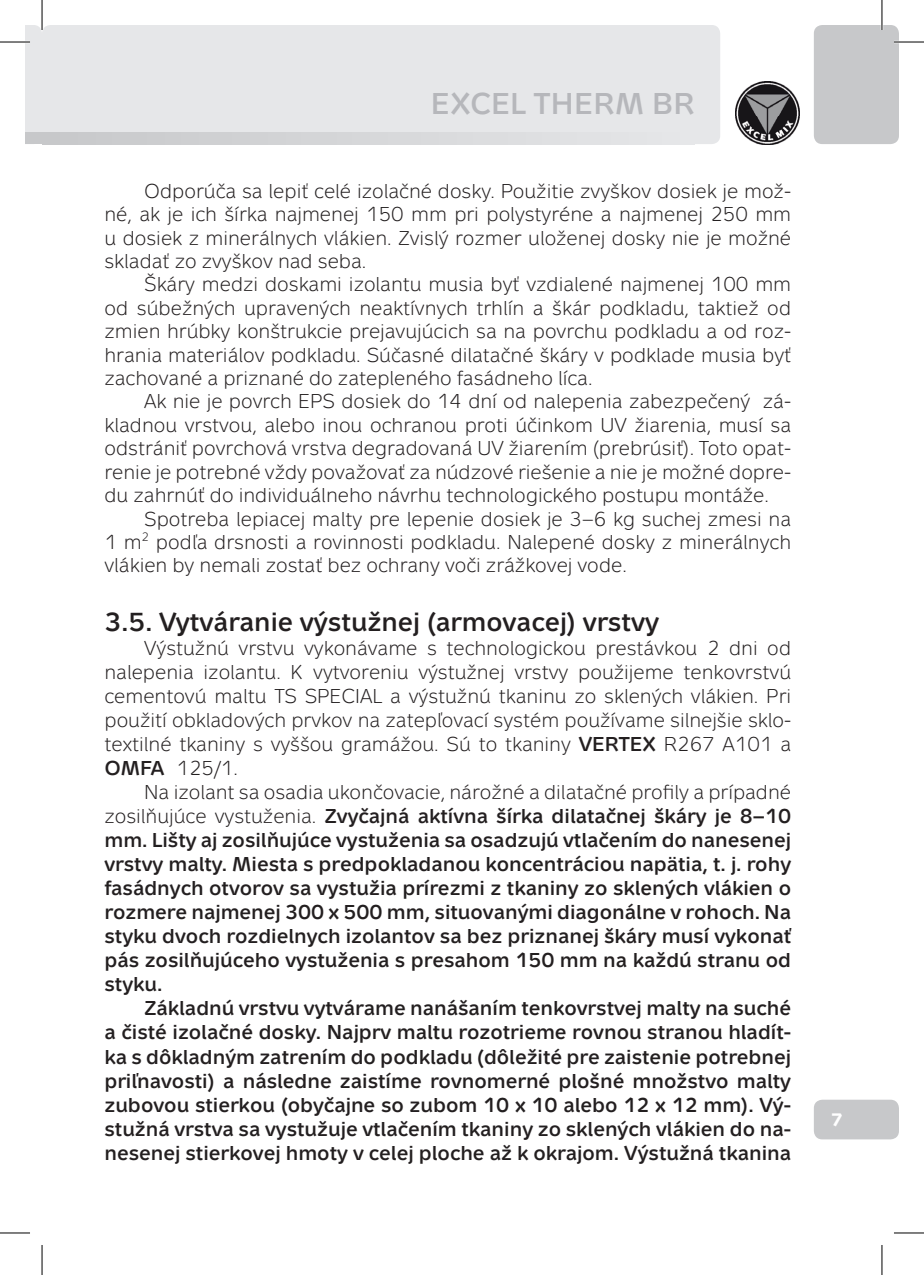
<style>
.page{position:relative;width:924px;height:1275px;background:#fff}
.page>*{position:absolute;margin:0;border:0;box-sizing:border-box;transform-origin:0 0}
.t1{font:700 30px "Metron Light Pro";letter-spacing:.01em;color:#b6b7bb}
.t2{font:700 26px "Metron Light Pro";color:#231f20}
.t3{font:20px/23.4px "Metron Light Pro";color:#231f20;text-align:justify}
.t4{font:700 20px/24px "Metron Light Pro";color:#231f20;text-align:justify}
.t5{font:700 18px "Metron Text Pro";color:#fff}
.s1{font-weight:700}
.s2{font-weight:400}
</style>
<div class="page">
<div style="left:25px;top:25px;width:17px;height:108px;background:#e6e7e9"></div>
<div style="left:813px;top:1099px;width:85px;height:40px;background:#c7c8ca;border-radius:9px"></div>
<img style="left:735px;top:81px;width:63px;height:64px">
<div style="left:42px;top:25px;width:677px;height:119px;background:#e6e7e9;border-radius:9px"></div>
<div style="left:813px;top:25px;width:85px;height:119px;background:#c7c8ca;border-radius:9px"></div>
<div style="left:25px;top:133px;width:17px;height:11px;background:#c7c8ca"></div>
<svg style="left:42px;top:133px;width:431px;height:11px"></svg>
<hr style="left:0;top:41px;width:30px;height:2px;background:#fff">
<hr style="left:893px;top:41px;width:30px;height:2px;background:#fff">
<hr style="left:41px;top:0;width:2px;height:30px;background:#fff">
<hr style="left:880px;top:0;width:2px;height:30px;background:#fff">
<hr style="left:0;top:42px;width:30px;height:1px;background:#000">
<hr style="left:893px;top:42px;width:30px;height:1px;background:#000">
<hr style="left:0;top:1232px;width:30px;height:1px;background:#000">
<hr style="left:893px;top:1232px;width:30px;height:1px;background:#000">
<hr style="left:42px;top:0;width:1px;height:30px;background:#000">
<hr style="left:42px;top:1245px;width:1px;height:30px;background:#000">
<hr style="left:881px;top:0;width:1px;height:30px;background:#000">
<hr style="left:881px;top:1245px;width:1px;height:30px;background:#000">
<h1 class="t1" style="left:430px;top:92px;width:265px">EXCEL THERM BR</h1>
<p class="t3" style="left:104px;top:181px;width:687px;text-indent:40px">Odporúča sa lepiť celé izolačné dosky. Použitie zvyškov dosiek je mož&shy;né, ak je ich šírka najmenej 150 mm pri polystyréne a najmenej 250 mm u dosiek z minerálnych vlákien. Zvislý rozmer uloženej dosky nie je možné skladať zo zvyškov nad seba.</p>
<p class="t3" style="left:104px;top:274px;width:687px;text-indent:40px">Škáry medzi doskami izolantu musia byť vzdialené najmenej 100 mm od súbežných upravených neaktívnych trhlín a škár podkladu, taktiež od zmien hrúbky konštrukcie prejavujúcich sa na povrchu podkladu a od roz&shy;hrania materiálov podkladu. Súčasné dilatačné škáry v podklade musia byť zachované a priznané do zatepleného fasádneho líca.</p>
<p class="t3" style="left:104px;top:391px;width:688px;text-indent:40px">Ak nie je povrch EPS dosiek do 14 dní od nalepenia zabezpečený zá&shy;kladnou vrstvou, alebo inou ochranou proti účinkom UV žiarenia, musí sa odstrániť povrchová vrstva degradovaná UV žiarením (prebrúsiť). Toto opat&shy;renie je potrebné vždy považovať za núdzové riešenie a nie je možné dopre&shy;du zahrnúť do individuálneho návrhu technologického postupu montáže.</p>
<p class="t3" style="left:104px;top:508px;width:688px;text-indent:40px">Spotreba lepiacej malty pre lepenie dosiek je 3–6 kg suchej zmesi na 1 m<sup>2</sup> podľa drsnosti a rovinnosti podkladu. Nalepené dosky z minerálnych vlákien by nemali zostať bez ochrany voči zrážkovej vode.</p>
<h2 class="t2" style="left:104px;top:612px;width:556px">3.5. Vytváranie výstužnej (armovacej) vrstvy</h2>
<p class="t3" style="left:104px;top:638px;width:687px;line-height:24px;text-indent:40px">Výstužnú vrstvu vykonávame s technologickou prestávkou 2 dni od nalepenia izolantu. K vytvoreniu výstužnej vrstvy použijeme tenkovrstvú cementovú maltu TS SPECIAL a výstužnú tkaninu zo sklených vlákien. Pri použití obkladových prvkov na zatepľovací systém používame silnejšie sklo&shy;textilné tkaniny s vyššou gramážou. Sú to tkaniny <span class="s1">VERTEX</span> R267 A101 a <span class="s1">OMFA</span> 125/1.</p>
<p class="t4" style="left:104px;top:782px;width:688px;text-indent:40px"><span class="s2">Na izolant sa osadia ukončovacie, nárožné a dilatačné profily a prípadné zosilňujúce vystuženia.</span> Zvyčajná aktívna šírka dilatačnej škáry je 8–10 mm. Lišty aj zosilňujúce vystuženia sa osadzujú vtlačením do nanesenej vrstvy malty. Miesta s predpokladanou koncentráciou napätia, t. j. rohy fasádnych otvorov sa vystužia prírezmi z tkaniny zo sklených vlákien o rozmere najmenej 300 x 500 mm, situovanými diagonálne v rohoch. Na styku dvoch rozdielnych izolantov sa bez priznanej škáry musí vykonať pás zosilňujúceho vystuženia s presahom 150 mm na každú stranu od styku.</p>
<p class="t4" style="left:104px;top:998px;width:687px;text-indent:40px">Základnú vrstvu vytvárame nanášaním tenkovrstvej malty na suché a čisté izolačné dosky. Najprv maltu rozotrieme rovnou stranou hladít&shy;ka s dôkladným zatrením do podkladu (dôležité pre zaistenie potrebnej priľnavosti) a následne zaistíme rovnomerné plošné množstvo malty zubovou stierkou (obyčajne so zubom 10 x 10 alebo 12 x 12 mm). Vý&shy;stužná vrstva sa vystužuje vtlačením tkaniny zo sklených vlákien do na&shy;nesenej stierkovej hmoty v celej ploche až k okrajom. Výstužná tkanina</p>
<p class="t5" style="left:830px;top:1113px;width:14px">7</p>
</div>
